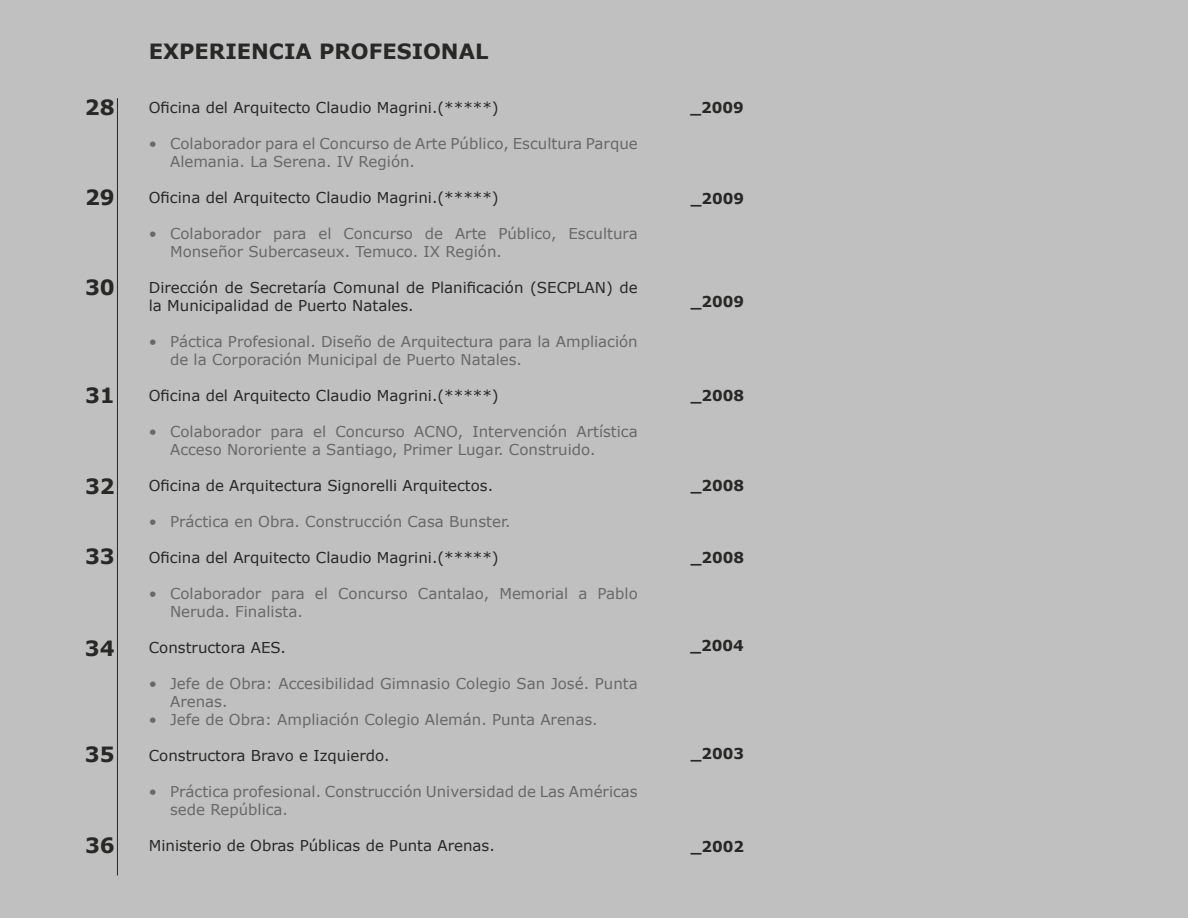
<style>
.page{position:relative;width:1188px;height:918px;background:#c1c0c0}
.page>*{position:absolute;margin:0;border:0;box-sizing:border-box;transform-origin:0 0}
.t1{font:700 21px "Verdana";color:#282827}
.t2{font:15px/18px "Verdana";color:#686868}
.t3{font:15px/18px "Verdana";color:#282827}
.t4{font:700 15px "Verdana";color:#282827}
</style>
<div class="page">
<hr style="left:117px;top:98px;width:1px;height:777px;background:#282827">
<h1 class="t1" style="left:149px;top:36px;width:341px">EXPERIENCIA PROFESIONAL</h1>
<h1 class="t1" style="left:85px;top:93px;width:31px">28</h1>
<p class="t4" style="left:690px;top:97px;width:55px">_2009</p>
<p class="t3" style="left:149px;top:98px;width:351px">Oficina del Arquitecto Claudio Magrini.(*****)</p>
<p class="t2" style="left:170px;top:134px;width:469px;text-indent:-21px">• Colaborador para el Concurso de Arte Público, Escultura Parque<br>Alemania. La Serena. IV Región.</p>
<p class="t3" style="left:149px;top:188px;width:351px">Oficina del Arquitecto Claudio Magrini.(*****)</p>
<p class="t2" style="left:170px;top:224px;width:469px;text-indent:-21px">• Colaborador para el Concurso de Arte Público, Escultura<br>Monseñor Subercaseux. Temuco. IX Región.</p>
<p class="t3" style="left:149px;top:278px;width:490px">Dirección de Secretaría Comunal de Planificación (SECPLAN) de la Municipalidad de Puerto Natales.</p>
<p class="t2" style="left:170px;top:332px;width:469px;text-indent:-21px">• Páctica Profesional. Diseño de Arquitectura para la Ampliación de la Corporación Municipal de Puerto Natales.</p>
<p class="t3" style="left:149px;top:386px;width:351px">Oficina del Arquitecto Claudio Magrini.(*****)</p>
<p class="t2" style="left:170px;top:422px;width:469px;text-indent:-21px">• Colaborador para el Concurso ACNO, Intervención Artística<br>Acceso Nororiente a Santiago, Primer Lugar. Construido.</p>
<p class="t3" style="left:149px;top:476px;width:346px">Oficina de Arquitectura Signorelli Arquitectos.</p>
<p class="t2" style="left:149px;top:512px;width:363px">• Práctica en Obra. Construcción Casa Bunster.</p>
<p class="t3" style="left:149px;top:548px;width:351px">Oficina del Arquitecto Claudio Magrini.(*****)</p>
<p class="t2" style="left:170px;top:584px;width:469px;text-indent:-21px">• Colaborador para el Concurso Cantalao, Memorial a Pablo<br>Neruda. Finalista.</p>
<p class="t3" style="left:149px;top:638px;width:139px">Constructora AES.</p>
<p class="t2" style="left:170px;top:674px;width:469px;text-indent:-21px">• Jefe de Obra: Accesibilidad Gimnasio Colegio San José. Punta<br>Arenas.</p>
<p class="t2" style="left:149px;top:710px;width:450px">• Jefe de Obra: Ampliación Colegio Alemán. Punta Arenas.</p>
<p class="t3" style="left:149px;top:746px;width:242px">Constructora Bravo e Izquierdo.</p>
<p class="t2" style="left:170px;top:782px;width:469px;text-indent:-21px">• Práctica profesional. Construcción Universidad de Las Américas sede República.</p>
<p class="t3" style="left:149px;top:836px;width:348px">Ministerio de Obras Públicas de Punta Arenas.</p>
<h1 class="t1" style="left:85px;top:182px;width:31px">29</h1>
<p class="t4" style="left:691px;top:188px;width:55px">_2009</p>
<h1 class="t1" style="left:85px;top:272px;width:31px">30</h1>
<p class="t4" style="left:691px;top:291px;width:55px">_2009</p>
<h1 class="t1" style="left:85px;top:381px;width:31px">31</h1>
<p class="t4" style="left:691px;top:385px;width:55px">_2008</p>
<h1 class="t1" style="left:85px;top:471px;width:31px">32</h1>
<p class="t4" style="left:691px;top:475px;width:55px">_2008</p>
<h1 class="t1" style="left:85px;top:542px;width:31px">33</h1>
<p class="t4" style="left:691px;top:547px;width:55px">_2008</p>
<h1 class="t1" style="left:85px;top:633px;width:31px">34</h1>
<p class="t4" style="left:691px;top:635px;width:55px">_2004</p>
<h1 class="t1" style="left:85px;top:740px;width:31px">35</h1>
<p class="t4" style="left:691px;top:743px;width:55px">_2003</p>
<h1 class="t1" style="left:85px;top:830px;width:31px">36</h1>
<p class="t4" style="left:691px;top:836px;width:55px">_2002</p>
</div>
